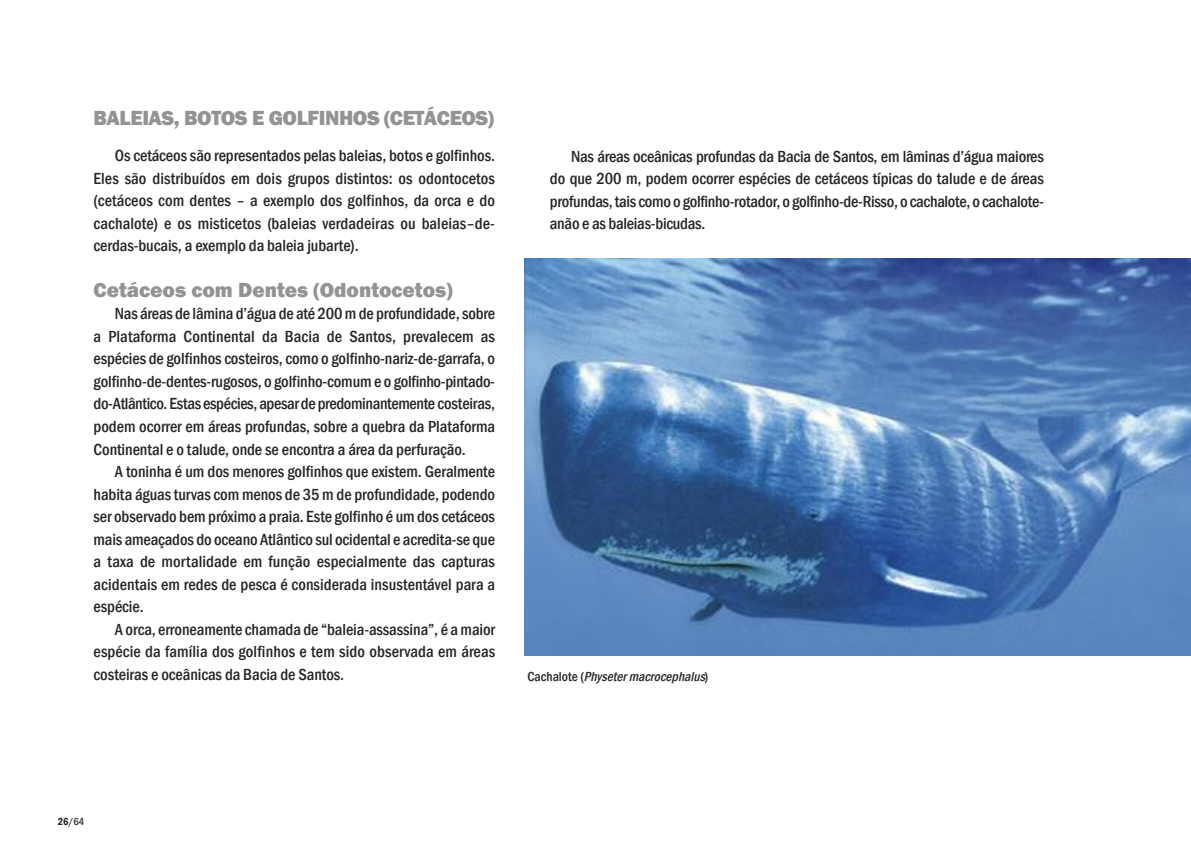
<style>
.page{position:relative;width:1191px;height:851px;background:#fff}
.page>*{position:absolute;margin:0;border:0;box-sizing:border-box;transform-origin:0 0}
.t1{font:800 21px "Franklin Gothic";letter-spacing:-.02em;color:#939393}
.t2{font:800 21px "Franklin Gothic";color:#939393}
.t3{font:500 condensed 16.5px/22.5px "Franklin Gothic";letter-spacing:-.005em;color:#272627;text-align:justify}
.t4{font:italic 500 condensed 13.5px "Franklin Gothic";color:#272627}
.t5{font:500 condensed 10.5px "Franklin Gothic";color:#272627}
.s1{font-style:normal}
.s2{font-weight:600}
</style>
<div class="page">
<img style="left:524px;top:259px;width:667px;height:396px">
<p class="t1" style="left:94px;top:106px;width:402px">BALEIAS, BOTOS E GOLFINhOS (CETÁCEOS)</p>
<p class="t3" style="left:94px;top:144px;width:403px;text-indent:21px">Os cetáceos são representados pelas baleias, botos e golfinhos.<br>Eles são distribuídos em dois grupos distintos: os odontocetos (cetáceos com dentes – a exemplo dos golfinhos, da orca e do cachalote) e os misticetos (baleias verdadeiras ou baleias–de&shy;cerdas-bucais, a exemplo da baleia jubarte).</p>
<p class="t2" style="left:94px;top:277px;width:360px">Cetáceos com Dentes (Odontocetos)</p>
<p class="t3" style="left:94px;top:302px;width:403px;text-indent:21px">Nas áreas de lâmina d’água de até 200mde profundidade,sobre a Plataforma Continental da Bacia de Santos, prevalecem as espécies de golfinhos costeiros, como o golfinho-nariz-de-garrafa, o golfinho-de-dentes-rugosos, o golfinho-comume o golfinho-pintado&shy;do-Atlântico. Estas espécies, apesar de predominantemente costeiras, podem ocorrer em áreas profundas, sobre a quebra da Plataforma Continental e o talude, onde se encontra a área da perfuração.</p>
<p class="t3" style="left:94px;top:460px;width:403px;text-indent:21px">A toninha é um dos menores golfinhos que existem. Geralmente habita águas turvas com menos de 35 m de profundidade, podendo ser observado bempróximo a praia. Este golfinho é umdos cetáceos mais ameaçados do oceano Atlântico sul ocidental e acredita-se que a taxa de mortalidade em função especialmente das capturas acidentais em redes de pesca é considerada insustentável para a espécie.</p>
<p class="t3" style="left:94px;top:617px;width:403px;text-indent:21px">A orca, erroneamente chamada de “baleia-assassina”, é a maior espécie da família dos golfinhos e tem sido observada em áreas costeiras e oceânicas da Bacia de Santos.</p>
<p class="t3" style="left:550px;top:145px;width:495px;text-indent:21px">Nas áreas oceânicas profundas da Bacia de Santos, em lâminas d’água maiores do que 200 m, podem ocorrer espécies de cetáceos típicas do talude e de áreas profundas,tais como o golfinho-rotador, o golfinho-de-Risso, o cachalote, o cachalote&shy;anão e as baleias-bicudas.</p>
<p class="t4" style="left:527px;top:668px;width:182px"><span class="s1">C a c h a l o t e (</span> Physeter macrocephalus<span class="s1">)</span></p>
<p class="t5" style="left:58px;top:815px;width:28px"><span class="s2">26</span>/64</p>
</div>
